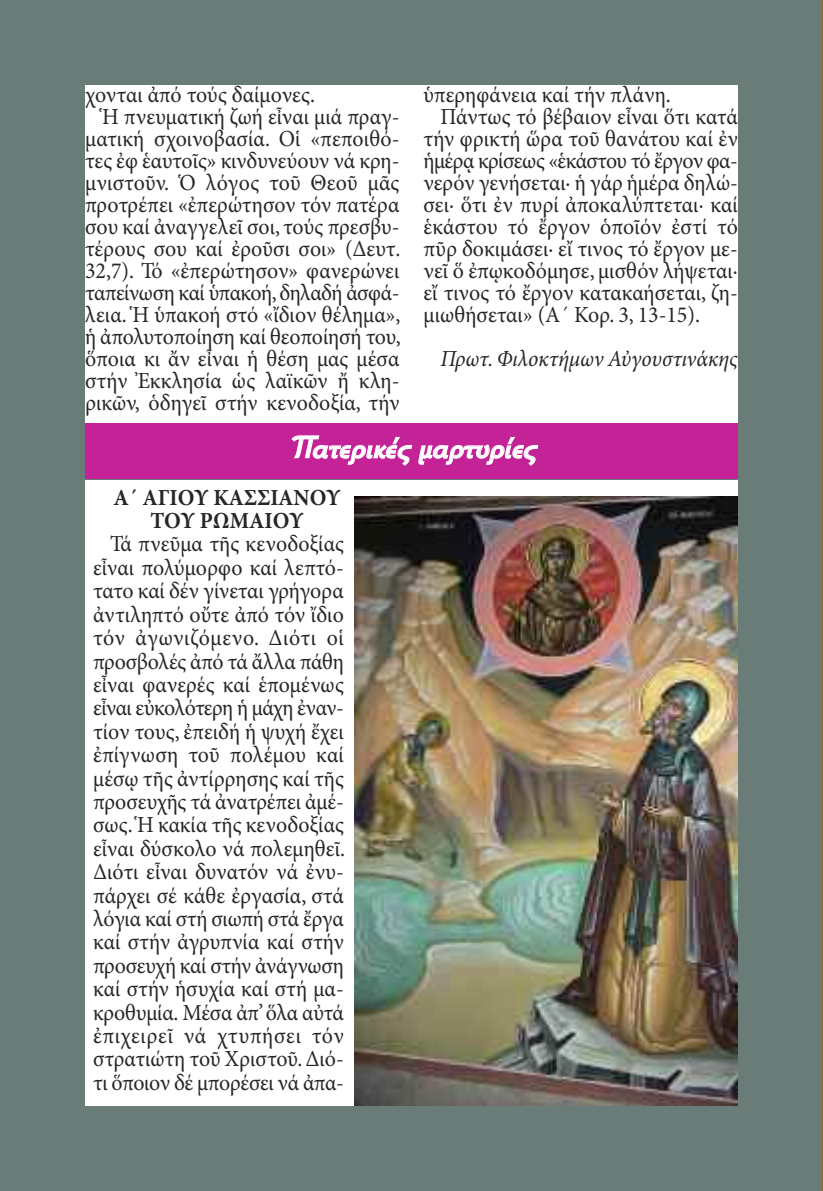
<style>
.page{position:relative;width:823px;height:1191px;background:#fff}
.page>*{position:absolute;margin:0;border:0;box-sizing:border-box;transform-origin:0 0}
.t1{font:italic 32px "Autokratorika Bold Pt";color:#fff}
.t2{font:23px/23.4px "Minion Pro";color:#272627;text-align:justify;scale:.95 1}
.t3{font:23px "Minion Pro";letter-spacing:-.025em;color:#272627;scale:.95 1}
.t4{font:23px "Minion Pro";letter-spacing:-.03em;color:#272627;scale:.95 1}
.t5{font:italic 23px "Minion Pro";letter-spacing:-.005em;color:#272627;scale:.95 1}
.t6{font:700 23px/23.4px "Minion Pro";color:#272627;text-align:center;scale:.95 1}
</style>
<div class="page">
<div style="left:1px;top:0;width:821px;height:1191px;background:#6a7c78"></div>
<hr style="left:821px;top:0;width:1px;height:1190px;background:#856d1e">
<div style="left:85px;top:480px;width:652px;height:626px;background:#fff"></div>
<div style="left:85px;top:421px;width:652px;height:58px;background:#c42398"></div>
<img style="left:354px;top:496px;width:383px;height:610px">
<div style="left:85px;top:85px;width:652px;height:338px;background:#fff"></div>
<p class="t2" style="left:85px;top:85px;width:243px">χονται ἀπό τούς δαίμονες.</p>
<p class="t2" style="left:102px;top:107px;width:314px">Ἡ πνευματική ζωή εἶναι μιά πραγ-</p>
<p class="t2" style="left:85px;top:129px;width:332px">ματική σχοινοβασία. Οἱ «πεποιθό-</p>
<p class="t2" style="left:85px;top:151px;width:332px">τες ἐφ ἑαυτοῖς» κινδυνεύουν νά κρη-</p>
<p class="t2" style="left:85px;top:173px;width:332px">μνιστοῦν. Ὁ λόγος τοῦ Θεοῦ μᾶς</p>
<p class="t2" style="left:85px;top:195px;width:332px">προτρέπει «ἐπερώτησον τόν πατέρα</p>
<p class="t2" style="left:85px;top:217px;width:332px">σου καί ἀναγγελεῖ σοι, τούς πρεσβυ-</p>
<p class="t2" style="left:85px;top:239px;width:333px">τέρους σου καί ἐροῦσι σοι» (Δευτ.</p>
<p class="t2" style="left:85px;top:261px;width:332px">32,7). Τό «ἐπερώτησον» φανερώνει</p>
<p class="t3" style="left:85px;top:284px;width:332px">ταπείνωση καί ὑπακοή,δηλαδή ἀσφά-</p>
<p class="t2" style="left:85px;top:305px;width:333px">λεια. Ἡ ὑπακοή στό «ἴδιον θέλημα»,</p>
<p class="t2" style="left:85px;top:327px;width:333px">ἡ ἀπολυτοποίηση καί θεοποίησή του,</p>
<p class="t2" style="left:85px;top:349px;width:332px">ὅποια κι ἄν εἶναι ἡ θέση μας μέσα</p>
<p class="t2" style="left:85px;top:371px;width:332px">στήν Ἐκκλησία ὡς λαϊκῶν ἤ κλη-</p>
<p class="t2" style="left:85px;top:393px;width:332px">ρικῶν, ὁδηγεῖ στήν κενοδοξία, τήν</p>
<p class="t2" style="left:423px;top:85px;width:262px">ὑπερηφάνεια καί τήν πλάνη.</p>
<p class="t2" style="left:440px;top:107px;width:314px">Πάντως τό βέβαιον εἶναι ὅτι κατά</p>
<p class="t2" style="left:423px;top:129px;width:332px">τήν φρικτή ὥρα τοῦ θανάτου καί ἐν</p>
<p class="t4" style="left:423px;top:152px;width:332px">ἡμέρᾳ κρίσεως «ἑκάστου τό ἔργον φα-</p>
<p class="t2" style="left:423px;top:173px;width:332px">νερόν γενήσεται· ἡ γάρ ἡμέρα δηλώ-</p>
<p class="t2" style="left:423px;top:195px;width:332px">σει· ὅτι ἐν πυρί ἀποκαλύπτεται· καί</p>
<p class="t2" style="left:423px;top:217px;width:332px">ἑκάστου τό ἔργον ὁποῖόν ἐστί τό</p>
<p class="t2" style="left:423px;top:239px;width:332px">πῦρ δοκιμάσει· εἴ τινος τό ἔργον με-</p>
<p class="t2" style="left:423px;top:261px;width:332px">νεῖ ὅ ἐπῳκοδόμησε, μισθόν λήψεται·</p>
<p class="t2" style="left:423px;top:283px;width:332px">εἴ τινος τό ἔργον κατακαήσεται, ζη-</p>
<p class="t2" style="left:423px;top:305px;width:292px">μιωθήσεται» (Α´ Κορ. 3, 13-15).</p>
<p class="t5" style="left:440px;top:350px;width:314px">Πρωτ. Φιλοκτήμων Αὐγουστινάκης</p>
<h1 class="t1" style="left:288px;top:429px;width:257px">Πατερικέςμαρτυρίες</h1>
<p class="t6" style="left:113px;top:487px;width:240px">A´ AΓΙΟΥ ΚΑΣΣΙΑΝΟΥ<br>ΤΟΥ ΡΩΜΑΙΟΥ</p>
<p class="t2" style="left:93px;top:534px;width:266px;text-indent:17px">Τά πνεῦμα τῆς κενοδοξίας εἶναι πολύμορφο καί λεπτό&shy;τατο καί δέν γίνεται γρήγορα ἀντιληπτό οὔτε ἀπό τόν ἴδιο τόν ἀγωνιζόμενο. Διότι οἱ προσβολές ἀπό τά ἄλλα πάθη εἶναι φανερές καί ἑπομένως εἶναι εὐκολότερη ἡ μάχη ἐναν&shy;τίον τους, ἐπειδή ἡ ψυχή ἔχει ἐπίγνωση τοῦ πολέμου καί μέσῳ τῆς ἀντίρρησης καί τῆς προσευχῆς τά ἀνατρέπει ἀμέ&shy;σως. Ἡ κακία τῆς κενοδοξίας εἶναι δύσκολο νά πολεμηθεῖ.<br>Διότι εἶναι δυνατόν νά ἐνυ&shy;πάρχει σέ κάθε ἐργασία, στά λόγια καί στή σιωπή στά ἔργα καί στήν ἀγρυπνία καί στήν προσευχή καί στήν ἀνάγνωση καί στήν ἡσυχία καί στή μα&shy;κροθυμία. Μέσα ἀπ’ὅλα αὐτά ἐπιχειρεῖ νά χτυπήσει τόν στρατιώτη τοῦ Χριστοῦ.Διό&shy;τι ὅποιον δέ μπορέσει νά ἀπα-</p>
</div>
